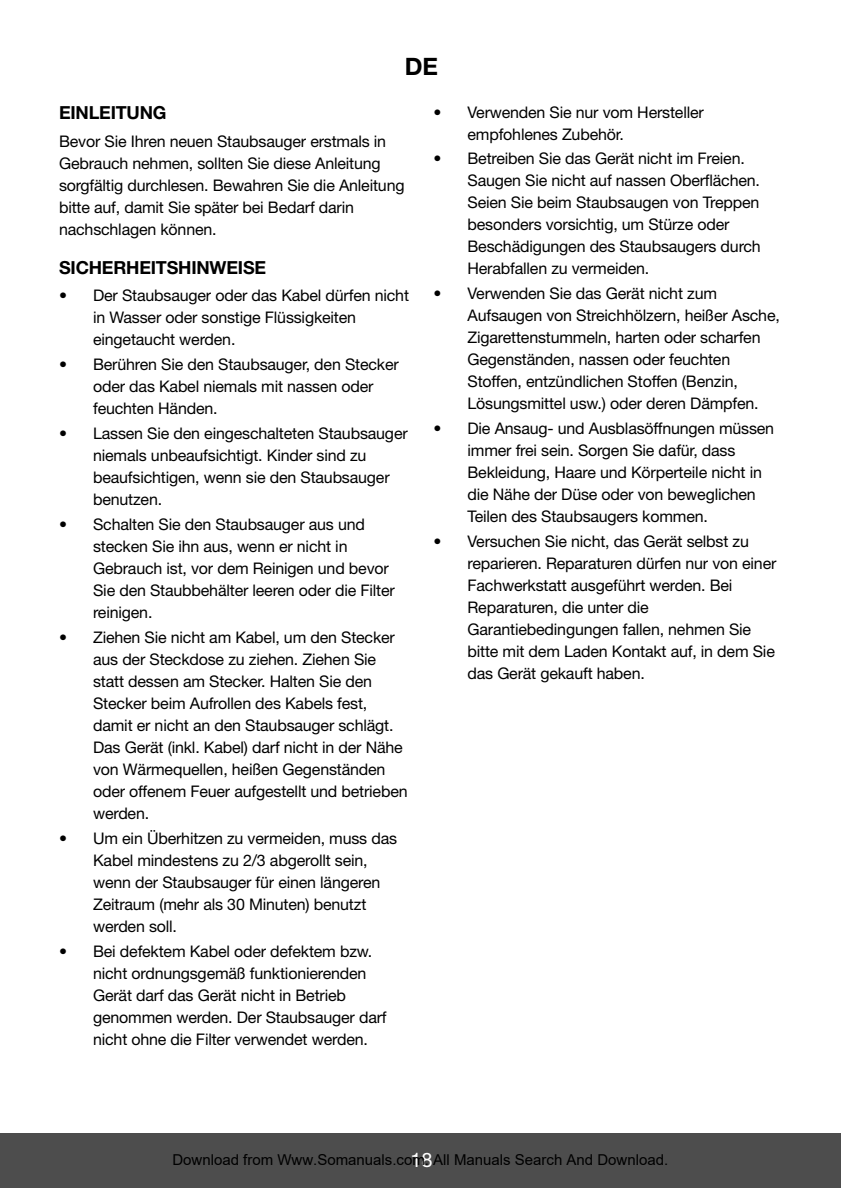
<style>
.page{position:relative;width:841px;height:1188px;background:#fff}
.page>*{position:absolute;margin:0;border:0;box-sizing:border-box;transform-origin:0 0}
.t1{font:700 24px "Helvetica Neue";color:#000}
.t2{font:20px "Helvetica Neue";color:#fff}
.t3{font:700 18px "Helvetica Neue";letter-spacing:-.01em;color:#000}
.t4{font:16px/22px "Helvetica Neue";letter-spacing:-.01em;color:#000}
.t5{font:15px "Arial";color:#000}
</style>
<div class="page">
<div style="left:0;top:1133px;width:841px;height:55px;background:#4d4d4d"></div>
<h1 class="t1" style="left:405px;top:58px;width:35px">DE</h1>
<p class="t3" style="left:59px;top:106px;width:109px">EINLEITUNG</p>
<p class="t4" style="left:59px;top:131px;width:347px">Bevor Sie Ihren neuen Staubsauger erstmals in Gebrauch nehmen, sollten Sie diese Anleitung sorgfältig durchlesen. Bewahren Sie die Anleitung bitte auf, damit Sie später bei Bedarf darin nachschlagen können.</p>
<p class="t3" style="left:59px;top:261px;width:208px">SICHERHEITSHINWEISE</p>
<p class="t4" style="left:93px;top:286px;width:317px;text-indent:-34px">• Der Staubsauger oder das Kabel dürfen nicht in Wasser oder sonstige Flüssigkeiten eingetaucht werden.</p>
<p class="t4" style="left:93px;top:355px;width:307px;text-indent:-34px">• Berühren Sie den Staubsauger, den Stecker oder das Kabel niemals mit nassen oder feuchten Händen.</p>
<p class="t4" style="left:93px;top:424px;width:316px;text-indent:-34px">• Lassen Sie den eingeschalteten Staubsauger niemals unbeaufsichtigt. Kinder sind zu beaufsichtigen, wenn sie den Staubsauger benutzen.</p>
<p class="t4" style="left:93px;top:515px;width:303px;text-indent:-34px">• Schalten Sie den Staubsauger aus und stecken Sie ihn aus, wenn er nicht in Gebrauch ist, vor dem Reinigen und bevor Sie den Staubbehälter leeren oder die Filter reinigen.</p>
<p class="t4" style="left:93px;top:627px;width:316px;text-indent:-34px">• Ziehen Sie nicht am Kabel, um den Stecker aus der Steckdose zu ziehen. Ziehen Sie statt dessen am Stecker. Halten Sie den Stecker beim Aufrollen des Kabels fest, damit er nicht an den Staubsauger schlägt.<br>Das Gerät (inkl. Kabel) darf nicht in der Nähe von Wärmequellen, heißen Gegenständen oder offenem Feuer aufgestellt und betrieben werden.</p>
<p class="t4" style="left:93px;top:828px;width:305px;text-indent:-34px">• Um ein Überhitzen zu vermeiden, muss das Kabel mindestens zu 2/3 abgerollt sein, wenn der Staubsauger für einen längeren Zeitraum (mehr als 30 Minuten) benutzt werden soll.</p>
<p class="t4" style="left:93px;top:941px;width:295px;text-indent:-34px">• Bei defektem Kabel oder defektem bzw. nicht ordnungsgemäß funktionierenden Gerät darf das Gerät nicht in Betrieb genommen werden. Der Staubsauger darf nicht ohne die Filter verwendet werden.</p>
<p class="t4" style="left:467px;top:102px;width:238px;text-indent:-34px">• Verwenden Sie nur vom Hersteller empfohlenes Zubehör.</p>
<p class="t4" style="left:467px;top:149px;width:295px;text-indent:-34px">• Betreiben Sie das Gerät nicht im Freien.<br>Saugen Sie nicht auf nassen Oberflächen.<br>Seien Sie beim Staubsaugen von Treppen besonders vorsichtig, um Stürze oder Beschädigungen des Staubsaugers durch Herabfallen zu vermeiden.</p>
<p class="t4" style="left:467px;top:284px;width:314px;text-indent:-34px">• Verwenden Sie das Gerät nicht zum Aufsaugen von Streichhölzern, heißer Asche, Zigarettenstummeln, harten oder scharfen Gegenständen, nassen oder feuchten Stoffen, entzündlichen Stoffen (Benzin, Lösungsmittel usw.) oder deren Dämpfen.</p>
<p class="t4" style="left:467px;top:419px;width:308px;text-indent:-34px">• Die Ansaug- und Ausblasöffnungen müssen immer frei sein. Sorgen Sie dafür, dass Bekleidung, Haare und Körperteile nicht in die Nähe der Düse oder von beweglichen Teilen des Staubsaugers kommen.</p>
<p class="t4" style="left:467px;top:532px;width:310px;text-indent:-34px">• Versuchen Sie nicht, das Gerät selbst zu reparieren. Reparaturen dürfen nur von einer Fachwerkstatt ausgeführt werden. Bei Reparaturen, die unter die Garantiebedingungen fallen, nehmen Sie bitte mit dem Laden Kontakt auf, in dem Sie das Gerät gekauft haben.</p>
<p class="t2" style="left:410px;top:1152px;width:24px">18</p>
<p class="t5" style="left:172px;top:1151px;width:497px">Download from Www.Somanuals.com. All Manuals Search And Download.</p>
</div>
